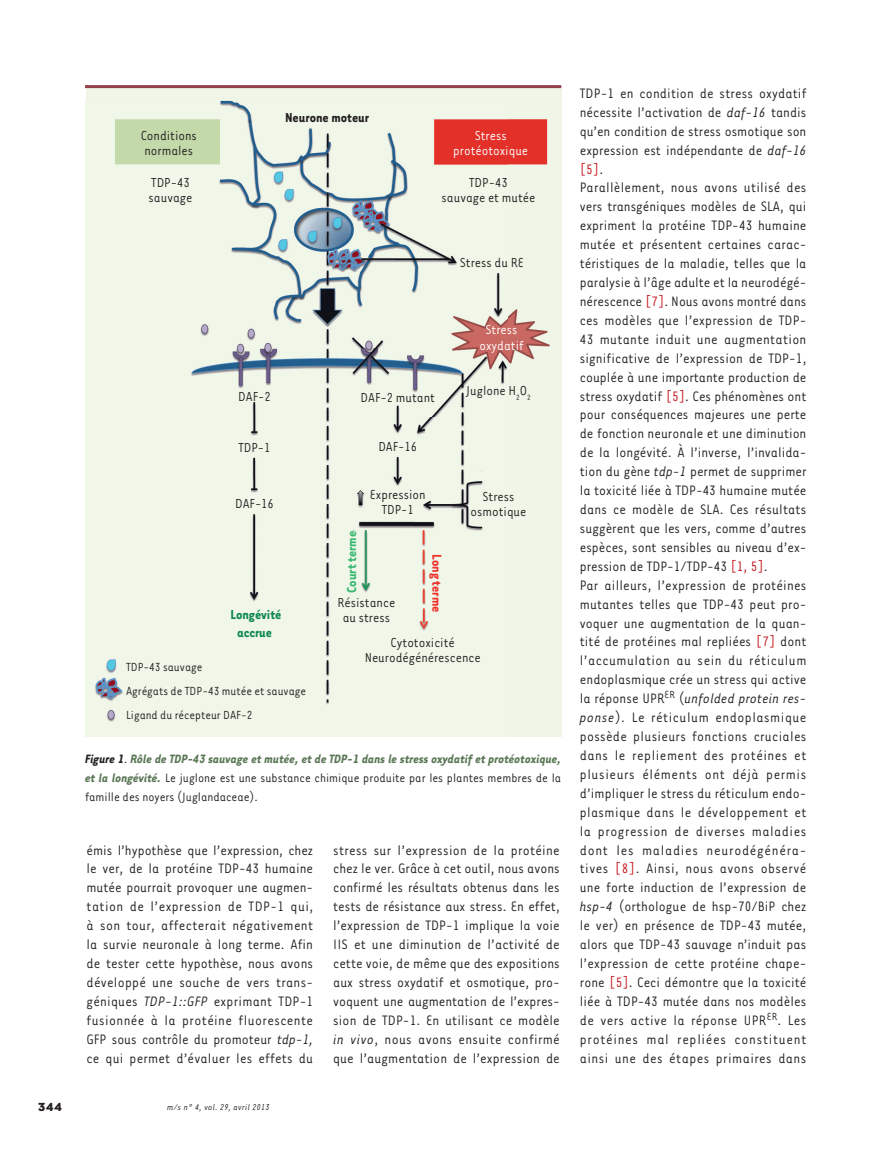
<style>
.page{position:relative;width:893px;height:1149px;background:#fff}
.page>*{position:absolute;margin:0;border:0;box-sizing:border-box;transform-origin:0 0}
.t1{font:15.75px/18.9px "Tarzana Narrow";letter-spacing:.005em;color:#231f20;text-align:justify}
.t2{font:15px/15px "Tarzana Narrow";color:#231f20;text-align:center}
.t3{font:15px/15px "Tarzana Narrow";color:#fff;text-align:center}
.t4{font:700 15px/18px "Tarzana Narrow";color:#0f884f;text-align:center}
.t5{font:700 15px "Tarzana Narrow";color:#231f20}
.t6{font:700 15px "Tarzana Narrow";color:#38b770}
.t7{font:700 15px "Tarzana Narrow";color:#ee312b}
.t8{font:13.95px/18.9px "Tarzana Narrow";color:#231f20;text-align:justify}
.t9{font:13.5px/24px "Tarzana Narrow";color:#231f20}
.t10{font:700 13.5px "Tarzana Wide";color:#231f20}
.t11{font:italic 9.75px "Tarzana Narrow";letter-spacing:.025em;color:#231f20}
.s1{font-weight:700;font-style:italic}
.s2{font-weight:700;font-style:italic;color:#5a7755}
.s3{font-style:italic}
.s4{color:#c4121a}
</style>
<div class="page">
<img style="left:85px;top:99px;width:476px;height:637px">
<hr style="left:85px;top:85px;width:476px;height:3px;background:#913f4b">
<p class="t5" style="left:285px;top:113px;width:85px">Neurone moteur</p>
<p class="t2" style="left:141px;top:130px;width:58px;text-align:left">Conditions normales</p>
<p class="t2" style="left:149px;top:176px;width:45px;text-align:left">TDP-43 sauvage</p>
<p class="t2" style="left:442px;top:176px;width:95px">TDP-43<br>sauvage et mutée</p>
<p class="t3" style="left:453px;top:130px;width:76px">Stress protéotoxique</p>
<p class="t2" style="left:460px;top:256px;width:65px">Stress du RE</p>
<p class="t2" style="left:238px;top:390px;width:34px">DAF-2</p>
<p class="t2" style="left:238px;top:441px;width:34px">TDP-1</p>
<p class="t2" style="left:235px;top:496px;width:40px">DAF-16</p>
<p class="t4" style="left:230px;top:606px;width:52px">Longévité accrue</p>
<p class="t9" style="left:126px;top:655px;width:182px">TDP-43 sauvage<br>Agrégats de TDP-43 mutée et sauvage<br>Ligand du récepteur DAF-2</p>
<p class="t2" style="left:361px;top:391px;width:76px">DAF-2 mutant</p>
<p class="t2" style="left:378px;top:440px;width:40px">DAF-16</p>
<p class="t2" style="left:370px;top:488px;width:57px">Expression<br>TDP-1</p>
<p class="t3" style="left:479px;top:324px;width:46px">Stress oxydatif</p>
<p class="t2" style="left:466px;top:384px;width:66px">Juglone H<sub>2</sub>O<sub>2</sub></p>
<p class="t2" style="left:471px;top:490px;width:57px">Stress osmotique</p>
<p class="t6" style="left:347px;top:592px;width:63px;rotate:-90deg">Court terme</p>
<p class="t7" style="left:442px;top:554px;width:60px;rotate:90deg">Long terme</p>
<p class="t2" style="left:338px;top:596px;width:59px">Résistance au stress</p>
<p class="t2" style="left:365px;top:635px;width:117px">Cytotoxicité<br>Neurodégénérescence</p>
<p class="t8" style="left:85px;top:750px;width:478px"><span class="s1">Figure 1</span>. <span class="s2">Rôle de TDP-43 sauvage et mutée, et de TDP-1 dans le stress oxydatif et protéotoxique, et la longévité.</span> Le juglone est une substance chimique produite par les plantes membres de la famille des noyers (Juglandaceae).</p>
<p class="t1" style="left:87px;top:841px;width:228px">émis l’hypothèse que l’expression, chez le ver, de la protéine TDP-43 humaine mutée pourrait provoquer une augmen&shy;tation de l’expression de TDP-1 qui, à son tour, affecterait négativement la survie neuronale à long terme. Afin de tester cette hypothèse, nous avons développé une souche de vers trans&shy;géniques <span class="s3">TDP-1::GFP</span> exprimant TDP-1 fusionnée à la protéine fluorescente GFP sous contrôle du promoteur <span class="s3">tdp-1, </span>ce qui permet d’évaluer les effets du</p>
<p class="t10" style="left:38px;top:1101px;width:26px">344</p>
<p class="t11" style="left:167px;top:1103px;width:104px">m/s n° 4, vol. 29, avril 2013</p>
<p class="t1" style="left:333px;top:841px;width:228px">stress sur l’expression de la protéine chez le ver. Grâce à cet outil, nous avons confirmé les résultats obtenus dans les tests de résistance aux stress. En effet, l’expression de TDP-1 implique la voie IIS et une diminution de l’activité de cette voie, de même que des expositions aux stress oxydatif et osmotique, pro&shy;voquent une augmentation de l’expres&shy;sion de TDP-1. En utilisant ce modèle <span class="s3">in vivo</span>, nous avons ensuite confirmé que l’augmentation de l’expression de</p>
<p class="t1" style="left:580px;top:85px;width:228px;text-align:left">TDP-1 en condition de stress oxydatif nécessite l’activation de <span class="s3">daf-16</span> tandis qu’en condition de stress osmotique son expression est indépendante de <span class="s3">daf-16 </span><span class="s4">[5]</span>.<br>Parallèlement, nous avons utilisé des vers transgéniques modèles de SLA, qui expriment la protéine TDP-43 humaine mutée et présentent certaines carac&shy;téristiques de la maladie, telles que la paralysie à l’âge adulte et la neurodégé&shy;nérescence <span class="s4">[7]</span>. Nous avons montré dans ces modèles que l’expression de TDP-43 mutante induit une augmentation significative de l’expression de TDP-1, couplée à une importante production de stress oxydatif <span class="s4">[5]</span>. Ces phénomènes ont pour conséquences majeures une perte de fonction neuronale et une diminution de la longévité. À l’inverse, l’invalida&shy;tion du gène <span class="s3">tdp-1</span> permet de supprimer la toxicité liée à TDP-43 humaine mutée dans ce modèle de SLA. Ces résultats suggèrent que les vers, comme d’autres espèces, sont sensibles au niveau d’ex&shy;pression de TDP-1/TDP-43 <span class="s4">[1, 5]</span>.<br>Par ailleurs, l’expression de protéines mutantes telles que TDP-43 peut pro&shy;voquer une augmentation de la quan&shy;tité de protéines mal repliées <span class="s4">[7]</span> dont l’accumulation au sein du réticulum endoplasmique crée un stress qui active la réponse UPR<sup>ER</sup> (<span class="s3">unfolded protein res&shy;ponse</span>). Le réticulum endoplasmique possède plusieurs fonctions cruciales dans le repliement des protéines et plusieurs éléments ont déjà permis d’impliquer le stress du réticulum endo&shy;plasmique dans le développement et la progression de diverses maladies dont les maladies neurodégénéra&shy;tives <span class="s4">[8]</span>. Ainsi, nous avons observé une forte induction de l’expression de <span class="s3">hsp-4</span> (orthologue de hsp-70/BiP chez le ver) en présence de TDP-43 mutée, alors que TDP-43 sauvage n’induit pas l’expression de cette protéine chape&shy;rone <span class="s4">[5]</span>. Ceci démontre que la toxicité liée à TDP-43 mutée dans nos modèles de vers active la réponse UPR<sup>ER</sup>. Les protéines mal repliées constituent ainsi une des étapes primaires dans</p>
</div>
